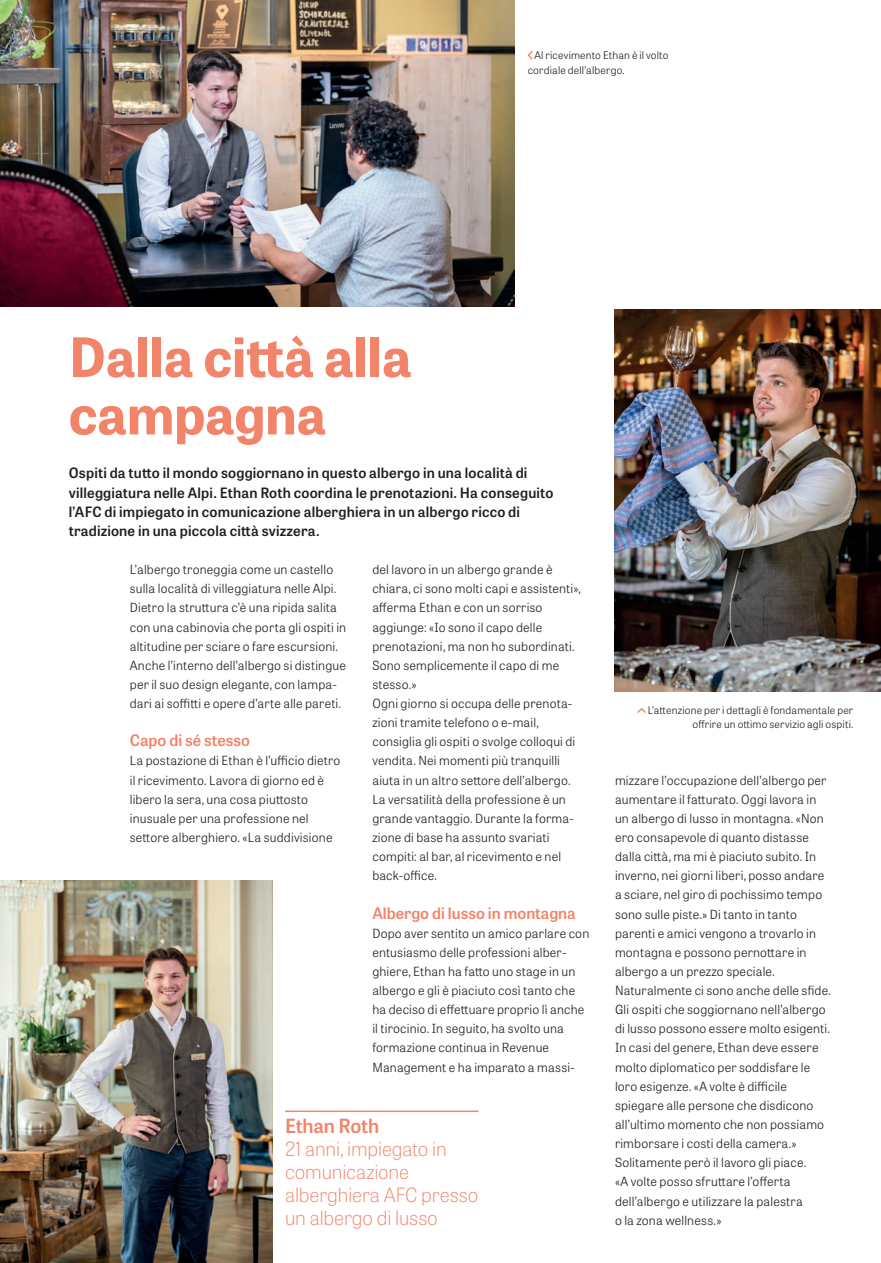
<style>
.page{position:relative;width:881px;height:1263px;background:#fff}
.page>*{position:absolute;margin:0;border:0;box-sizing:border-box;transform-origin:0 0}
.t1{font:700 54px/57.4px "Tablet Gothic";color:#f18469}
.t2{font:100 19.5px/22.8px "Tablet Gothic";letter-spacing:-.01em;color:#f18469}
.t3{font:600 19.5px "Tablet Gothic";letter-spacing:-.01em;color:#f18469}
.t4{font:600 15.75px "Tablet Gothic";color:#f18469}
.t5{font:600 14.25px/19.2px "Tablet Gothic";letter-spacing:.015em;color:#231f20}
.t6{font:300 12.6px/19.2px "Tablet Gothic";letter-spacing:.015em;color:#231f20}
.t7{font:300 10.5px/14.4px "Tablet Gothic";letter-spacing:.015em;color:#231f20;text-align:right}
</style>
<div class="page">
<hr style="left:285px;top:1110px;width:193px;height:2px;background:#f18469">
<svg style="left:637px;top:708px;width:8px;height:5px"></svg>
<svg style="left:527px;top:51px;width:5px;height:8px"></svg>
<img style="left:614px;top:309px;width:266px;height:383px">
<img style="left:0;top:0;width:514px;height:306px">
<img style="left:0;top:880px;width:272px;height:383px">
<p class="t7" style="left:527px;top:48px;width:142px;text-align:left;text-indent:7px">Al ricevimento Ethan è il volto cordiale dell’albergo.</p>
<h1 class="t1" style="left:69px;top:326px;width:344px">Dalla città alla campagna</h1>
<p class="t5" style="left:69px;top:463px;width:486px">Ospiti da tutto il mondo soggiornano in questo albergo in una località di villeggiatura nelle Alpi. Ethan Roth coordina le prenotazioni. Ha conseguito l’AFC di impiegato in comunicazione alberghiera in un albergo ricco di tradizione in una piccola città svizzera.</p>
<p class="t6" style="left:130px;top:559px;width:218px">L’albergo troneggia come un castello sulla località di villeggiatura nelle Alpi.<br>Dietro la struttura c’è una ripida salita con una cabinovia che porta gli ospiti in altitudine per sciare o fare escursioni.<br>Anche l’interno dell’albergo si distingue per il suo design elegante, con lampa&shy;dari ai soffitti e opere d’arte alle pareti.</p>
<p class="t4" style="left:130px;top:729px;width:121px">Capo di sé stesso</p>
<p class="t6" style="left:130px;top:751px;width:212px">La postazione di Ethan è l’ufficio dietro il ricevimento. Lavora di giorno ed è libero la sera, una cosa piuttosto inusuale per una professione nel settore alberghiero. «La suddivisione</p>
<p class="t6" style="left:372px;top:559px;width:210px">del lavoro in un albergo grande è chiara, ci sono molti capi e assistenti», afferma Ethan e con un sorriso aggiunge: «Io sono il capo delle prenotazioni, ma non ho subordinati.<br>Sono semplicemente il capo di me stesso.»<br>Ogni giorno si occupa delle prenota&shy;zioni tramite telefono o e-mail, consiglia gli ospiti o svolge colloqui di vendita. Nei momenti più tranquilli aiuta in un altro settore dell’albergo.<br>La versatilità della professione è un grande vantaggio. Durante la forma&shy;zione di base ha assunto svariati compiti: al bar, al ricevimento e nel back-office.</p>
<p class="t4" style="left:372px;top:902px;width:205px">Albergo di lusso in montagna</p>
<p class="t6" style="left:372px;top:923px;width:218px">Dopo aver sentito un amico parlare con entusiasmo delle professioni alber&shy;ghiere, Ethan ha fatto uno stage in un albergo e gli è piaciuto così tanto che ha deciso di effettuare proprio lì anche il tirocinio. In seguito, ha svolto una formazione continua in Revenue Management e ha imparato a massi-</p>
<h2 class="t3" style="left:285px;top:1112px;width:96px">Ethan Roth</h2>
<h2 class="t2" style="left:285px;top:1137px;width:195px">21 anni, impiegato in comunicazione alberghiera AFC presso un albergo di lusso</h2>
<p class="t7" style="left:647px;top:702px;width:207px">L’attenzione per i dettagli è fondamentale per offrire un ottimo servizio agli ospiti.</p>
<p class="t6" style="left:614px;top:770px;width:217px">mizzare l’occupazione dell’albergo per aumentare il fatturato. Oggi lavora in un albergo di lusso in montagna. «Non ero consapevole di quanto distasse dalla città, ma mi è piaciuto subito. In inverno, nei giorni liberi, posso andare a sciare, nel giro di pochissimo tempo sono sulle piste.» Di tanto in tanto parenti e amici vengono a trovarlo in montagna e possono pernottare in albergo a un prezzo speciale.<br>Naturalmente ci sono anche delle sfide.<br>Gli ospiti che soggiornano nell’albergo di lusso possono essere molto esigenti.<br>In casi del genere, Ethan deve essere molto diplomatico per soddisfare le loro esigenze. «A volte è difficile spiegare alle persone che disdicono all’ultimo momento che non possiamo rimborsare i costi della camera.» Solitamente però il lavoro gli piace.<br>«A volte posso sfruttare l’offerta dell’albergo e utilizzare la palestra<br>o la zona wellness.»</p>
</div>
